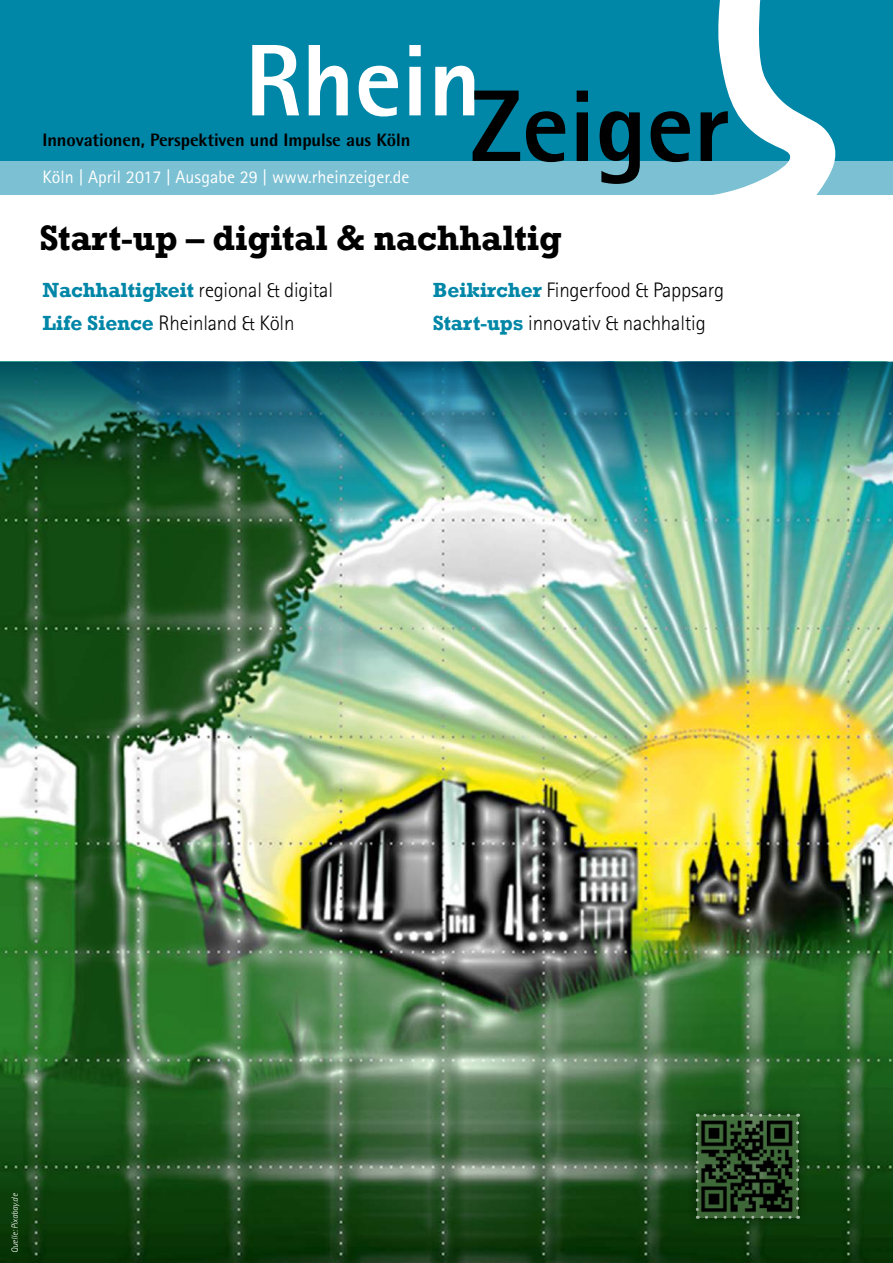
<style>
.page{position:relative;width:893px;height:1263px;background:#fff}
.page>*{position:absolute;margin:0;border:0;box-sizing:border-box;transform-origin:0 0}
.t1{font:700 36.3px "Rockwell";letter-spacing:-.01em;color:#000}
.t2{font:300 21px/33px "Rotis Sans Serif";letter-spacing:-.01em;color:#000}
.t3{font:18px "Rotis Sans Serif";color:#fff}
.t4{font:800 18px "Rotis Semi Sans";letter-spacing:-.005em;color:#000}
.t5{font:italic 300 9px "Rotis Sans Serif";color:#fff}
.s1{font-family:"Rockwell";font-weight:700;color:#0086a7}
</style>
<div class="page">
<img style="left:0;top:361px;width:893px;height:902px">
<div style="left:0;top:153px;width:893px;height:42px;background:#7bc0d3"></div>
<div style="left:0;top:0;width:893px;height:161px;background:#0086a7"></div>
<svg style="left:252px;top:0;width:584px;height:195px"></svg>
<img style="left:0;top:362px;width:893px;height:125px">
<div style="left:687px;top:1105px;width:121px;height:122px;background:#000;opacity:.75"></div>
<svg style="left:697px;top:1115px;width:101px;height:102px"></svg>
<svg style="left:696px;top:1124px;width:3px;height:95px"></svg>
<svg style="left:706px;top:1216px;width:93px;height:3px"></svg>
<svg style="left:796px;top:1114px;width:3px;height:94px"></svg>
<svg style="left:697px;top:1114px;width:91px;height:3px"></svg>
<img style="left:701px;top:1118px;width:93px;height:96px">
<p class="t4" style="left:43px;top:128px;width:369px">Innovationen, Perspektiven und Impulse aus Köln</p>
<p class="t3" style="left:43px;top:167px;width:369px">Köln | April 2017 | Ausgabe 29 | www.rheinzeiger.de</p>
<h1 class="t1" style="left:39px;top:216px;width:524px">Start-up – digital &amp; nachhaltig</h1>
<p class="t2" style="left:433px;top:273px;width:293px"><span class="s1">Beikircher</span> Fingerfood &amp; Pappsarg<br><span class="s1">Start-ups</span> innovativ &amp; nachhaltig</p>
<p class="t2" style="left:43px;top:273px;width:292px"><span class="s1">Nachhaltigkeit</span> regional &amp; digital<br><span class="s1">Life Sience</span> Rheinland &amp; Köln</p>
<p class="t5" style="left:10px;top:1253px;width:62px;rotate:-90deg">Quelle: Pixabay.de</p>
</div>
